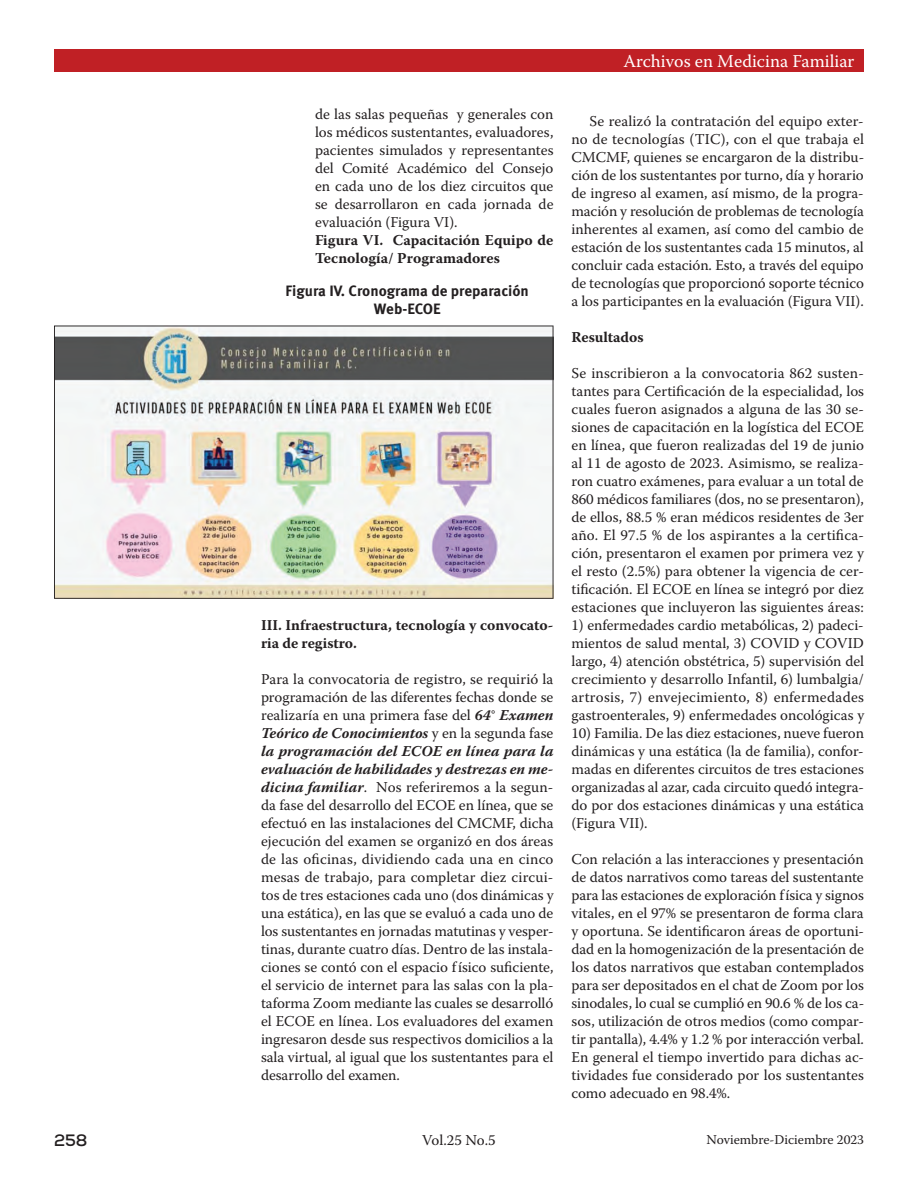
<style>
.page{position:relative;width:918px;height:1188px;background:#fff}
.page>*{position:absolute;margin:0;border:0;box-sizing:border-box;transform-origin:0 0}
.t1{font:18px "Warnock Pro";color:#fff}
.t2{font:700 16.5px "Nexa";color:#231f20}
.t3{font:15px/18px "Warnock Pro";color:#231f20;text-align:justify}
.t4{font:700 15px/18px "Warnock Pro";color:#231f20}
.t5{font:700 15px/18px "Meta Pro";color:#231f20;text-align:center}
.t6{font:13.5px "Warnock Pro";color:#231f20}
.s1{font-weight:700;font-style:italic}
</style>
<div class="page">
<div style="left:54px;top:50px;width:810px;height:22px;background:#c02025"></div>
<img style="left:54px;top:326px;width:499px;height:273px">
<p class="t3" style="left:315px;top:105px;width:240px">de las salas pequeñas y generales con los médicos sustentantes, evaluadores, pacientes simulados y representantes del Comité Académico del Consejo en cada uno de los diez circuitos que se desarrollaron en cada jornada de evaluación (Figura VI).</p>
<p class="t4" style="left:315px;top:231px;width:240px">Figura VI. Capacitación Equipo de<br>Tecnología/ Programadores</p>
<p class="t5" style="left:286px;top:281px;width:245px">Figura IV. Cronograma de preparación<br>Web-ECOE</p>
<p class="t4" style="left:261px;top:616px;width:294px">III. Infraestructura, tecnología y convocato&shy;ria de registro.</p>
<p class="t3" style="left:261px;top:670px;width:294px">Para la convocatoria de registro, se requirió la programación de las diferentes fechas donde se realizaría en una primera fase del <span class="s1">64</span>° <span class="s1">Examen Teórico de Conocimientos</span> y en la segunda fase <span class="s1">la programación del ECOE en línea para la evaluación de habilidades y destrezas en me&shy;dicina familiar</span>. Nos referiremos a la segun&shy;da fase del desarrollo del ECOE en línea, que se efectuó en las instalaciones del CMCMF, dicha ejecución del examen se organizó en dos áreas de las oficinas, dividiendo cada una en cinco mesas de trabajo, para completar diez circui&shy;tos de tres estaciones cada uno (dos dinámicas y una estática), en las que se evaluó a cada uno de los sustentantes en jornadas matutinas y vesper&shy;tinas, durante cuatro días. Dentro de las instala&shy;ciones se contó con el espacio físico suficiente, el servicio de internet para las salas con la pla&shy;taforma Zoom mediante las cuales se desarrolló el ECOE en línea. Los evaluadores del examen ingresaron desde sus respectivos domicilios a la sala virtual, al igual que los sustentantes para el desarrollo del examen.</p>
<p class="t1" style="left:623px;top:50px;width:233px">Archivos en Medicina Familiar</p>
<p class="t3" style="left:572px;top:112px;width:294px;text-indent:18px">Se realizó la contratación del equipo exter&shy;no de tecnologías (TIC), con el que trabaja el CMCMF, quienes se encargaron de la distribu&shy;ción de los sustentantes por turno, día y horario de ingreso al examen, así mismo, de la progra&shy;mación y resolución de problemas de tecnología inherentes al examen, así como del cambio de estación de los sustentantes cada 15 minutos, al concluir cada estación. Esto, a través del equipo de tecnologías que proporcionó soporte técnico a los participantes en la evaluación (Figura VII).</p>
<p class="t4" style="left:572px;top:328px;width:74px">Resultados</p>
<p class="t3" style="left:572px;top:364px;width:294px">Se inscribieron a la convocatoria 862 susten&shy;tantes para Certificación de la especialidad, los cuales fueron asignados a alguna de las 30 se&shy;siones de capacitación en la logística del ECOE en línea, que fueron realizadas del 19 de junio al 11 de agosto de 2023. Asimismo, se realiza&shy;ron cuatro exámenes, para evaluar a un total de 860 médicos familiares (dos, no se presentaron), de ellos, 88.5 % eran médicos residentes de 3er año. El 97.5 % de los aspirantes a la certifica&shy;ción, presentaron el examen por primera vez y el resto (2.5%) para obtener la vigencia de cer&shy;tificación. El ECOE en línea se integró por diez estaciones que incluyeron las siguientes áreas:</p>
<p class="t3" style="left:572px;top:616px;width:294px">1) enfermedades cardio metabólicas, 2) padeci&shy;mientos de salud mental, 3) COVID y COVID largo, 4) atención obstétrica, 5) supervisión del crecimiento y desarrollo Infantil, 6) lumbalgia/ artrosis, 7) envejecimiento, 8) enfermedades gastroenterales, 9) enfermedades oncológicas y</p>
<p class="t3" style="left:572px;top:724px;width:294px">10) Familia. De las diez estaciones, nueve fueron dinámicas y una estática (la de familia), confor&shy;madas en diferentes circuitos de tres estaciones organizadas al azar, cada circuito quedó integra&shy;do por dos estaciones dinámicas y una estática (Figura VII).</p>
<p class="t3" style="left:572px;top:850px;width:294px">Con relación a las interacciones y presentación de datos narrativos como tareas del sustentante para las estaciones de exploración física y signos vitales, en el 97% se presentaron de forma clara y oportuna. Se identificaron áreas de oportuni&shy;dad en la homogenización de la presentación de los datos narrativos que estaban contemplados para ser depositados en el chat de Zoom por los sinodales, lo cual se cumplió en 90.6 % de los ca&shy;sos, utilización de otros medios (como compar&shy;tir pantalla), 4.4% y 1.2 % por interacción verbal.<br>En general el tiempo invertido para dichas ac&shy;tividades fue considerado por los sustentantes como adecuado en 98.4%.</p>
<p class="t2" style="left:54px;top:1129px;width:35px">258</p>
<p class="t3" style="left:422px;top:1131px;width:75px">Vol.25 No.5</p>
<p class="t6" style="left:706px;top:1131px;width:159px">Noviembre-Diciembre 2023</p>
</div>
